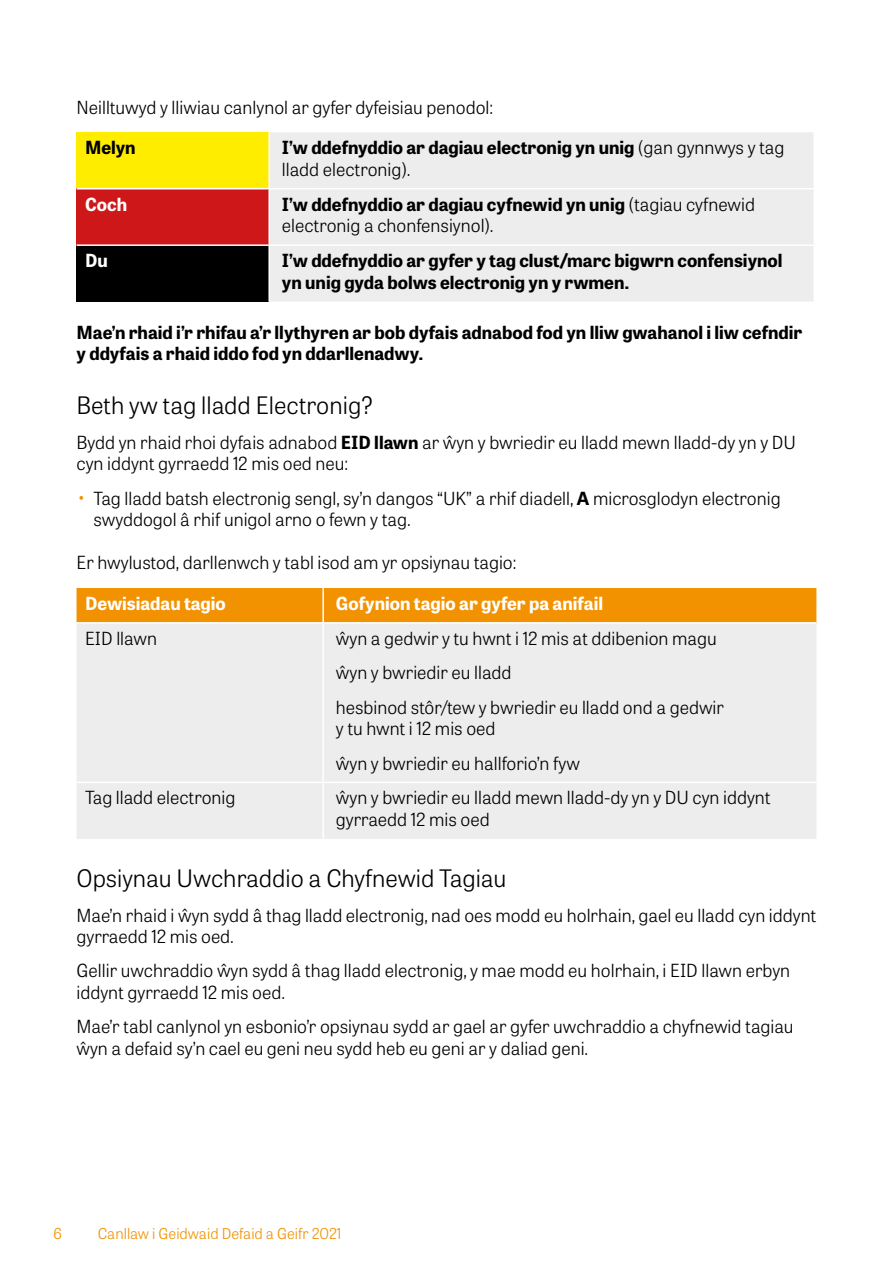
<style>
.page{position:relative;width:893px;height:1263px;background:#fff}
.page>*{position:absolute;margin:0;border:0;box-sizing:border-box;transform-origin:0 0}
.H3_heading_span_columns{font:300 24px "Tablet Gothic";color:#000}
.P_Body{font:300 18px/21.6px "Tablet Gothic";color:#000}
.P_Body-2{font:700 18px/21.6px "Tablet Gothic";color:#000}
.p_bullet_body_last_one{font:300 18px/21.6px "Tablet Gothic";color:#000}
.P_Table_times_16pt_bold_white{font:700 18px "Tablet Gothic";color:#fff}
.P_Body_bold_white{font:700 18px "Tablet Gothic";color:#fff}
.P_Body_bold{font:700 18px "Tablet Gothic";letter-spacing:-.005em;color:#000}
.t1{font:300 15px "Tablet Gothic";color:#f39200}
.s1{font-weight:300}
.s2{font-weight:700}
.s3{font-size:21px;color:#f39200}
</style>
<div class="page">
<div style="left:77px;top:132px;width:192px;height:57px;background:#ffed00"></div>
<div style="left:270px;top:132px;width:543px;height:170px;background:#ededed"></div>
<div style="left:77px;top:189px;width:192px;height:56px;background:#cd1719"></div>
<div style="left:77px;top:245px;width:192px;height:57px;background:#000"></div>
<hr style="left:268px;top:132px;width:2px;height:56px;background:#fff">
<hr style="left:77px;top:188px;width:192px;height:1px;background:#fff">
<hr style="left:269px;top:188px;width:544px;height:1px;background:#fff">
<hr style="left:268px;top:189px;width:2px;height:55px;background:#fff">
<hr style="left:77px;top:244px;width:192px;height:2px;background:#fff">
<hr style="left:269px;top:244px;width:544px;height:2px;background:#fff">
<hr style="left:268px;top:246px;width:2px;height:56px;background:#fff">
<div style="left:77px;top:588px;width:739px;height:34px;background:#f39200"></div>
<div style="left:77px;top:624px;width:739px;height:215px;background:#ededed"></div>
<hr style="left:322px;top:588px;width:2px;height:34px;background:#fff">
<hr style="left:322px;top:624px;width:2px;height:158px;background:#fff">
<hr style="left:77px;top:782px;width:246px;height:1px;background:#fff">
<hr style="left:323px;top:782px;width:493px;height:1px;background:#fff">
<hr style="left:322px;top:783px;width:2px;height:56px;background:#fff">
<p class="P_Body" style="left:77px;top:96px;width:418px">Neilltuwyd y lliwiau canlynol ar gyfer dyfeisiau penodol:</p>
<p class="P_Body_bold" style="left:85px;top:135px;width:52px">Melyn</p>
<p class="P_Body-2" style="left:282px;top:136px;width:504px">I’w ddefnyddio ar dagiau electronig yn unig <span class="s1">(gan gynnwys y tag lladd electronig).</span></p>
<p class="P_Body_bold_white" style="left:85px;top:191px;width:44px">Coch</p>
<p class="P_Body" style="left:282px;top:193px;width:475px"><span class="s2">I’w ddefnyddio ar dagiau cyfnewid yn unig</span> (tagiau cyfnewid electronig a chonfensiynol).</p>
<p class="P_Body_bold_white" style="left:85px;top:248px;width:24px">Du</p>
<p class="P_Body-2" style="left:282px;top:249px;width:502px">I’w ddefnyddio ar gyfer y tag clust/marc bigwrn confensiynol yn unig gyda bolws electronig yn y rwmen.</p>
<p class="P_Body-2" style="left:77px;top:320px;width:727px">Mae’n rhaid i’r rhifau a’r llythyren ar bob dyfais adnabod fod yn lliw gwahanol i liw cefndir y ddyfais a rhaid iddo fod yn ddarllenadwy.</p>
<h3 class="H3_heading_span_columns" style="left:77px;top:390px;width:299px">Beth yw tag lladd Electronig?</h3>
<p class="P_Body" style="left:77px;top:431px;width:721px">Bydd yn rhaid rhoi dyfais adnabod <span class="s2">EID llawn</span> ar ŵyn y bwriedir eu lladd mewn lladd-dy yn y DU cyn iddynt gyrraedd 12 mis oed neu:</p>
<p class="p_bullet_body_last_one" style="left:94px;top:487px;width:689px;text-indent:-17px"><span class="s3">•</span> Tag lladd batsh electronig sengl, sy’n dangos “UK” a rhif diadell, <span class="s2">A</span> microsglodyn electronig swyddogol â rhif unigol arno o fewn y tag.</p>
<p class="P_Body" style="left:77px;top:551px;width:441px">Er hwylustod, darllenwch y tabl isod am yr opsiynau tagio:</p>
<p class="P_Table_times_16pt_bold_white" style="left:85px;top:591px;width:142px">Dewisiadau tagio</p>
<p class="P_Table_times_16pt_bold_white" style="left:336px;top:591px;width:269px">Gofynion tagio ar gyfer pa anifail</p>
<p class="P_Body" style="left:85px;top:627px;width:73px">EID llawn</p>
<p class="P_Body" style="left:336px;top:627px;width:382px">ŵyn a gedwir y tu hwnt i 12 mis at ddibenion magu</p>
<p class="P_Body" style="left:336px;top:661px;width:177px">ŵyn y bwriedir eu lladd</p>
<p class="P_Body" style="left:336px;top:696px;width:390px">hesbinod stôr/tew y bwriedir eu lladd ond a gedwir y tu hwnt i 12 mis oed</p>
<p class="P_Body" style="left:336px;top:752px;width:245px">ŵyn y bwriedir eu hallforio’n fyw</p>
<p class="P_Body" style="left:85px;top:786px;width:152px">Tag lladd electronig</p>
<p class="P_Body" style="left:336px;top:786px;width:436px">ŵyn y bwriedir eu lladd mewn lladd-dy yn y DU cyn iddynt gyrraedd 12 mis oed</p>
<h3 class="H3_heading_span_columns" style="left:77px;top:862px;width:431px">Opsiynau Uwchraddio a Chyfnewid Tagiau</h3>
<p class="P_Body" style="left:77px;top:903px;width:741px">Mae’n rhaid i ŵyn sydd â thag lladd electronig, nad oes modd eu holrhain, gael eu lladd cyn iddynt gyrraedd 12 mis oed.</p>
<p class="P_Body" style="left:77px;top:959px;width:715px">Gellir uwchraddio ŵyn sydd â thag lladd electronig, y mae modd eu holrhain, i EID llawn erbyn iddynt gyrraedd 12 mis oed.</p>
<p class="P_Body" style="left:77px;top:1015px;width:718px">Mae’r tabl canlynol yn esbonio’r opsiynau sydd ar gael ar gyfer uwchraddio a chyfnewid tagiau ŵyn a defaid sy’n cael eu geni neu sydd heb eu geni ar y daliad geni.</p>
<p class="t1" style="left:53px;top:1223px;width:10px">6</p>
<p class="t1" style="left:98px;top:1223px;width:245px">Canllaw i Geidwaid Defaid a Geifr 2021</p>
</div>
